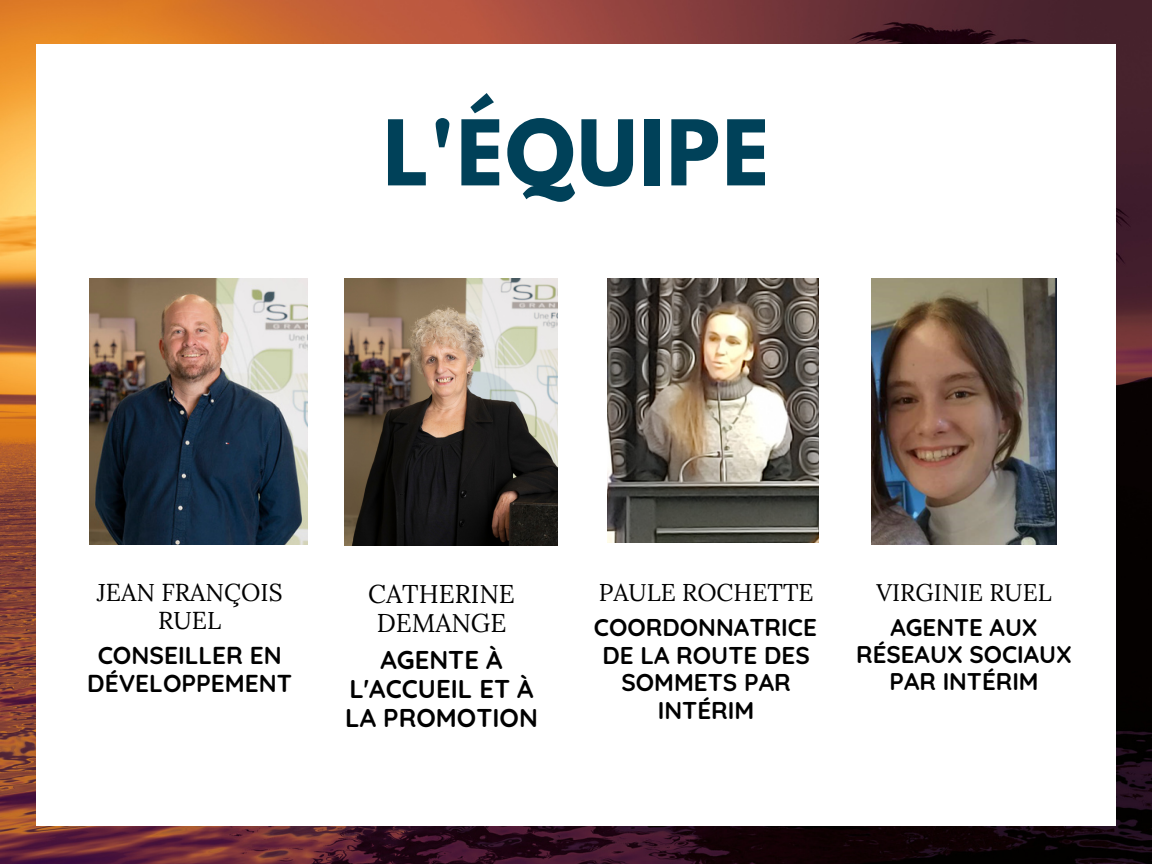
<style>
.page{position:relative;width:1152px;height:864px;background:#fff}
.page>*{position:absolute;margin:0;border:0;box-sizing:border-box;transform-origin:0 0}
.t1{font:700 80.25px "League Spartan";letter-spacing:.03em;color:#004159}
.t2{font:700 25.65px/29.1px "Quicksand";color:#000;text-align:center}
.t3{font:25.65px/29.1px "Lora";color:#000;text-align:center}
.t4{font:700 24.45px/27.8px "Quicksand";color:#000;text-align:center}
.t5{font:24.45px/27.8px "Lora";color:#000;text-align:center}
.t6{font:700 24.3px/27.5px "Quicksand";color:#000;text-align:center}
.t7{font:24.3px "Lora";color:#000}
.t8{font:700 24px/27.3px "Quicksand";color:#000;text-align:center}
.t9{font:24px "Lora";color:#000}
</style>
<div class="page">
<img style="left:0;top:0;width:1152px;height:864px">
<div style="left:36px;top:44px;width:1080px;height:782px;background:#fff"></div>
<img style="left:344px;top:279px;width:214px;height:266px">
<img style="left:871px;top:278px;width:186px;height:267px">
<img style="left:90px;top:278px;width:218px;height:267px">
<img style="left:607px;top:278px;width:212px;height:265px">
<h1 class="t1" style="left:383px;top:113px;width:387px">L'ÉQUIPE</h1>
<p class="t5" style="left:97px;top:579px;width:187px">JEAN FRANÇOIS<br>RUEL</p>
<p class="t4" style="left:87px;top:641px;width:206px">CONSEILLER EN<br>DÉVELOPPEMENT</p>
<p class="t3" style="left:368px;top:579px;width:148px">CATHERINE<br>DEMANGE</p>
<p class="t2" style="left:345px;top:644px;width:194px">AGENTE À<br>L'ACCUEIL ET À<br>LA PROMOTION</p>
<p class="t7" style="left:599px;top:577px;width:216px">PAULE ROCHETTE</p>
<p class="t6" style="left:594px;top:613px;width:224px">COORDONNATRICE<br>DE LA ROUTE DES<br>SOMMETS PAR<br>INTÉRIM</p>
<p class="t9" style="left:877px;top:577px;width:177px">VIRGINIE RUEL</p>
<p class="t8" style="left:856px;top:613px;width:217px">AGENTE AUX<br>RÉSEAUX SOCIAUX<br>PAR INTÉRIM</p>
</div>
